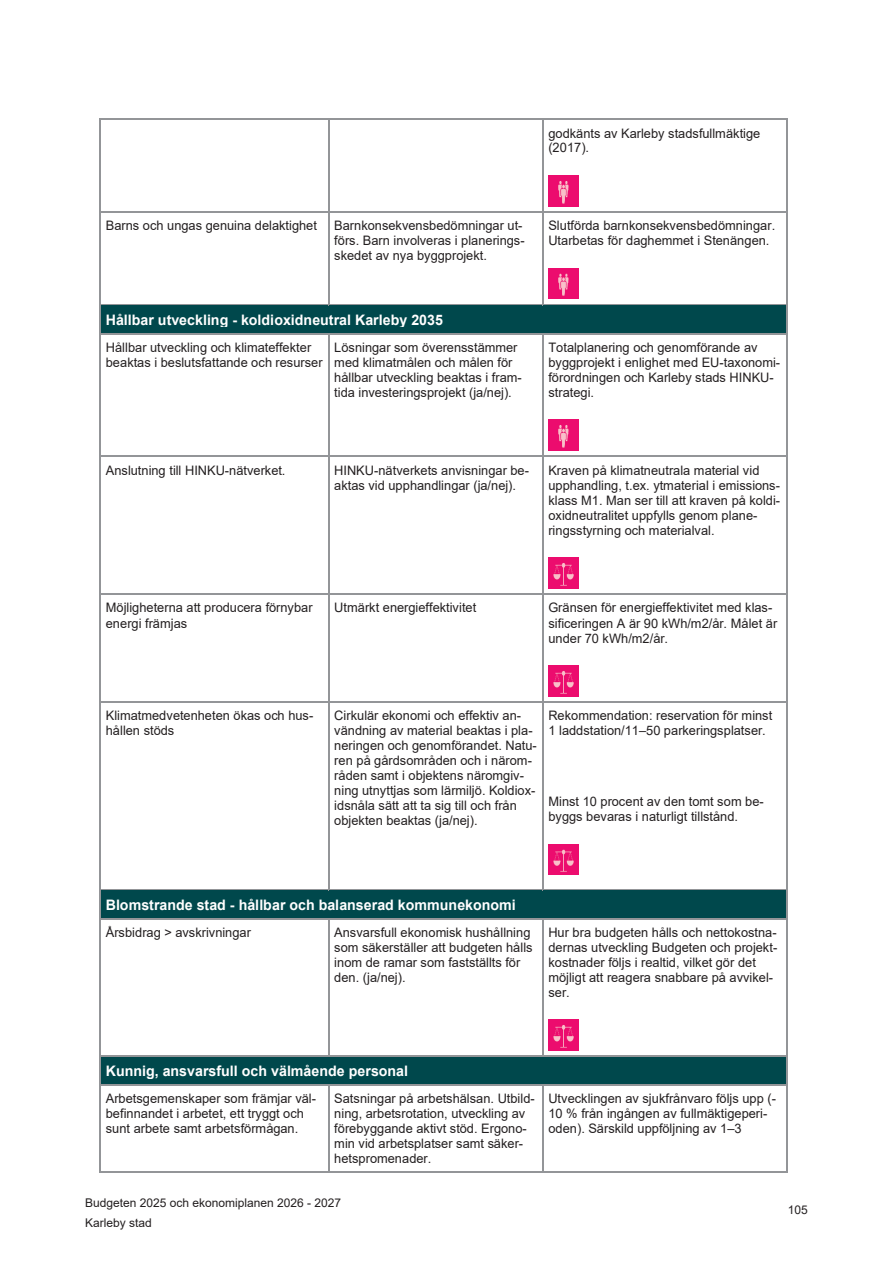
<style>
.page{position:relative;width:893px;height:1263px;background:#fff}
.page>*{position:absolute;margin:0;border:0;box-sizing:border-box;transform-origin:0 0}
.t1{font:700 14.4px "Arial";color:#fff}
.t2{font:13.05px/15px "Arial";letter-spacing:.005em;color:#231f20}
.t3{font:12px/19.5px "Arial";color:#231f20}
</style>
<div class="page">
<hr style="left:101px;top:119px;width:227px;height:1px;background:#939598">
<hr style="left:329px;top:119px;width:213px;height:1px;background:#939598">
<hr style="left:543px;top:119px;width:243px;height:1px;background:#939598">
<hr style="left:100px;top:125px;width:1px;height:87px;background:#939598">
<hr style="left:328px;top:125px;width:1px;height:87px;background:#939598">
<hr style="left:542px;top:125px;width:1px;height:87px;background:#939598">
<hr style="left:786px;top:125px;width:1px;height:87px;background:#939598">
<hr style="left:101px;top:212px;width:227px;height:1px;background:#939598">
<hr style="left:329px;top:212px;width:213px;height:1px;background:#939598">
<hr style="left:543px;top:212px;width:243px;height:1px;background:#939598">
<hr style="left:100px;top:218px;width:1px;height:86px;background:#939598">
<hr style="left:328px;top:218px;width:1px;height:86px;background:#939598">
<hr style="left:542px;top:218px;width:1px;height:86px;background:#939598">
<hr style="left:786px;top:218px;width:1px;height:86px;background:#939598">
<div style="left:106px;top:311px;width:675px;height:17px;background:#00484c"></div>
<hr style="left:101px;top:304px;width:227px;height:1px;background:#939598">
<div style="left:101px;top:305px;width:227px;height:6px;background:#00484c"></div>
<hr style="left:329px;top:304px;width:213px;height:1px;background:#939598">
<div style="left:329px;top:305px;width:213px;height:6px;background:#00484c"></div>
<hr style="left:543px;top:304px;width:243px;height:1px;background:#939598">
<div style="left:543px;top:305px;width:243px;height:6px;background:#00484c"></div>
<div style="left:100px;top:327px;width:687px;height:6px;background:#00484c"></div>
<svg style="left:100px;top:304px;width:1px;height:36px"></svg>
<hr style="left:101px;top:333px;width:227px;height:1px;background:#939598">
<hr style="left:329px;top:333px;width:213px;height:1px;background:#939598">
<hr style="left:543px;top:333px;width:243px;height:1px;background:#939598">
<svg style="left:786px;top:304px;width:1px;height:36px"></svg>
<hr style="left:100px;top:340px;width:1px;height:116px;background:#939598">
<hr style="left:328px;top:340px;width:1px;height:116px;background:#939598">
<hr style="left:542px;top:340px;width:1px;height:116px;background:#939598">
<hr style="left:786px;top:340px;width:1px;height:116px;background:#939598">
<hr style="left:101px;top:456px;width:227px;height:1px;background:#939598">
<hr style="left:329px;top:456px;width:213px;height:1px;background:#939598">
<hr style="left:543px;top:456px;width:243px;height:1px;background:#939598">
<hr style="left:100px;top:462px;width:1px;height:132px;background:#939598">
<hr style="left:328px;top:462px;width:1px;height:132px;background:#939598">
<hr style="left:542px;top:462px;width:1px;height:132px;background:#939598">
<hr style="left:786px;top:462px;width:1px;height:132px;background:#939598">
<hr style="left:101px;top:594px;width:227px;height:1px;background:#939598">
<hr style="left:329px;top:594px;width:213px;height:1px;background:#939598">
<hr style="left:543px;top:594px;width:243px;height:1px;background:#939598">
<hr style="left:100px;top:600px;width:1px;height:101px;background:#939598">
<hr style="left:328px;top:600px;width:1px;height:101px;background:#939598">
<hr style="left:542px;top:600px;width:1px;height:101px;background:#939598">
<hr style="left:786px;top:600px;width:1px;height:101px;background:#939598">
<hr style="left:101px;top:701px;width:227px;height:2px;background:#939598">
<hr style="left:329px;top:701px;width:213px;height:2px;background:#939598">
<hr style="left:543px;top:701px;width:243px;height:2px;background:#939598">
<hr style="left:100px;top:708px;width:1px;height:181px;background:#939598">
<hr style="left:328px;top:708px;width:1px;height:181px;background:#939598">
<hr style="left:542px;top:708px;width:1px;height:181px;background:#939598">
<hr style="left:786px;top:708px;width:1px;height:181px;background:#939598">
<div style="left:106px;top:896px;width:675px;height:17px;background:#00484c"></div>
<hr style="left:101px;top:889px;width:227px;height:1px;background:#939598">
<div style="left:101px;top:890px;width:227px;height:6px;background:#00484c"></div>
<hr style="left:329px;top:889px;width:213px;height:1px;background:#939598">
<div style="left:329px;top:890px;width:213px;height:6px;background:#00484c"></div>
<hr style="left:543px;top:889px;width:243px;height:1px;background:#939598">
<div style="left:543px;top:890px;width:243px;height:6px;background:#00484c"></div>
<div style="left:100px;top:912px;width:687px;height:6px;background:#00484c"></div>
<svg style="left:100px;top:889px;width:1px;height:36px"></svg>
<hr style="left:101px;top:918px;width:227px;height:1px;background:#939598">
<hr style="left:329px;top:918px;width:213px;height:1px;background:#939598">
<hr style="left:543px;top:918px;width:243px;height:1px;background:#939598">
<svg style="left:786px;top:889px;width:1px;height:36px"></svg>
<hr style="left:100px;top:925px;width:1px;height:131px;background:#939598">
<hr style="left:328px;top:925px;width:1px;height:131px;background:#939598">
<hr style="left:542px;top:925px;width:1px;height:131px;background:#939598">
<hr style="left:786px;top:925px;width:1px;height:131px;background:#939598">
<div style="left:106px;top:1062px;width:675px;height:17px;background:#00484c"></div>
<hr style="left:101px;top:1056px;width:227px;height:1px;background:#939598">
<div style="left:101px;top:1057px;width:227px;height:5px;background:#00484c"></div>
<hr style="left:329px;top:1056px;width:213px;height:1px;background:#939598">
<div style="left:329px;top:1057px;width:213px;height:5px;background:#00484c"></div>
<hr style="left:543px;top:1056px;width:243px;height:1px;background:#939598">
<div style="left:543px;top:1057px;width:243px;height:5px;background:#00484c"></div>
<div style="left:100px;top:1079px;width:687px;height:5px;background:#00484c"></div>
<svg style="left:100px;top:1056px;width:1px;height:35px"></svg>
<hr style="left:101px;top:1084px;width:227px;height:1px;background:#939598">
<hr style="left:329px;top:1084px;width:213px;height:1px;background:#939598">
<hr style="left:543px;top:1084px;width:243px;height:1px;background:#939598">
<svg style="left:786px;top:1056px;width:1px;height:35px"></svg>
<hr style="left:100px;top:1091px;width:1px;height:80px;background:#939598">
<hr style="left:101px;top:1171px;width:227px;height:1px;background:#939598">
<hr style="left:328px;top:1091px;width:1px;height:80px;background:#939598">
<hr style="left:329px;top:1171px;width:213px;height:1px;background:#939598">
<hr style="left:542px;top:1091px;width:1px;height:80px;background:#939598">
<hr style="left:543px;top:1171px;width:243px;height:1px;background:#939598">
<hr style="left:786px;top:1091px;width:1px;height:80px;background:#939598">
<img style="left:548px;top:176px;width:30px;height:30px">
<img style="left:548px;top:268px;width:30px;height:31px">
<img style="left:548px;top:420px;width:30px;height:30px">
<img style="left:548px;top:558px;width:30px;height:30px">
<img style="left:548px;top:666px;width:30px;height:30px">
<img style="left:548px;top:844px;width:30px;height:31px">
<img style="left:548px;top:1020px;width:30px;height:30px">
<p class="t2" style="left:548px;top:125px;width:213px">godkänts av Karleby stadsfullmäktige (2017).</p>
<p class="t2" style="left:106px;top:218px;width:213px">Barns och ungas genuina delaktighet</p>
<p class="t2" style="left:334px;top:218px;width:192px">Barnkonsekvensbedömningar ut&shy;förs. Barn involveras i planerings&shy;skedet av nya byggprojekt.</p>
<p class="t2" style="left:548px;top:218px;width:228px">Slutförda barnkonsekvensbedömningar.<br>Utarbetas för daghemmet i Stenängen.</p>
<p class="t1" style="left:106px;top:309px;width:339px">Hållbar utveckling - koldioxidneutral Karleby 2035</p>
<p class="t2" style="left:106px;top:339px;width:218px">Hållbar utveckling och klimateffekter beaktas i beslutsfattande och resurser</p>
<p class="t2" style="left:334px;top:340px;width:189px">Lösningar som överensstämmer med klimatmålen och målen för hållbar utveckling beaktas i fram&shy;tida investeringsprojekt (ja/nej).</p>
<p class="t2" style="left:548px;top:340px;width:233px">Totalplanering och genomförande av byggprojekt i enlighet med EU-taxonomi&shy;förordningen och Karleby stads HINKU&shy;strategi.</p>
<p class="t2" style="left:106px;top:462px;width:181px">Anslutning till HINKU-nätverket.</p>
<p class="t2" style="left:334px;top:462px;width:196px">HINKU-nätverkets anvisningar be&shy;aktas vid upphandlingar (ja/nej).</p>
<p class="t2" style="left:548px;top:462px;width:233px">Kraven på klimatneutrala material vid upphandling, t.ex. ytmaterial i emissions&shy;klass M1. Man ser till att kraven på koldi&shy;oxidneutralitet uppfylls genom plane&shy;ringsstyrning och materialval.</p>
<p class="t2" style="left:106px;top:600px;width:208px">Möjligheterna att producera förnybar energi främjas</p>
<p class="t2" style="left:334px;top:600px;width:144px">Utmärkt energieffektivitet</p>
<p class="t2" style="left:548px;top:600px;width:230px">Gränsen för energieffektivitet med klas&shy;sificeringen A är 90 kWh/m2/år. Målet är under 70 kWh/m2/år.</p>
<p class="t2" style="left:106px;top:708px;width:209px">Klimatmedvetenheten ökas och hus&shy;hållen stöds</p>
<p class="t2" style="left:334px;top:708px;width:204px">Cirkulär ekonomi och effektiv an&shy;vändning av material beaktas i pla&shy;neringen och genomförandet. Natu&shy;ren på gårdsområden och i närom&shy;råden samt i objektens näromgiv&shy;ning utnyttjas som lärmiljö. Koldiox&shy;idsnåla sätt att ta sig till och från objekten beaktas (ja/nej).</p>
<p class="t2" style="left:548px;top:708px;width:225px">Rekommendation: reservation för minst<br>1 laddstation/11–50 parkeringsplatser.</p>
<p class="t2" style="left:548px;top:794px;width:217px">Minst 10 procent av den tomt som be&shy;byggs bevaras i naturligt tillstånd.</p>
<p class="t1" style="left:106px;top:894px;width:412px">Blomstrande stad - hållbar och balanserad kommunekonomi</p>
<p class="t2" style="left:106px;top:924px;width:147px">Årsbidrag &gt; avskrivningar</p>
<p class="t2" style="left:334px;top:924px;width:200px">Ansvarsfull ekonomisk hushållning som säkerställer att budgeten hålls inom de ramar som fastställts för den. (ja/nej).</p>
<p class="t2" style="left:548px;top:924px;width:230px">Hur bra budgeten hålls och nettokostna&shy;dernas utveckling Budgeten och projekt&shy;kostnader följs i realtid, vilket gör det möjligt att reagera snabbare på avvikel&shy;ser.</p>
<p class="t1" style="left:106px;top:1061px;width:304px">Kunnig, ansvarsfull och välmående personal</p>
<p class="t2" style="left:106px;top:1091px;width:212px">Arbetsgemenskaper som främjar väl&shy;befinnandet i arbetet, ett tryggt och sunt arbete samt arbetsförmågan.</p>
<p class="t2" style="left:334px;top:1091px;width:202px">Satsningar på arbetshälsan. Utbild&shy;ning, arbetsrotation, utveckling av förebyggande aktivt stöd. Ergono&shy;min vid arbetsplatser samt säker&shy;hetspromenader.</p>
<p class="t2" style="left:548px;top:1091px;width:229px">Utvecklingen av sjukfrånvaro följs upp (-<br>10 % från ingången av fullmäktigeperi&shy;oden). Särskild uppföljning av 1–3</p>
<p class="t3" style="left:85px;top:1193px;width:258px">Budgeten 2025 och ekonomiplanen 2026 - 2027<br>Karleby stad</p>
<p class="t3" style="left:788px;top:1200px;width:22px">105</p>
</div>
